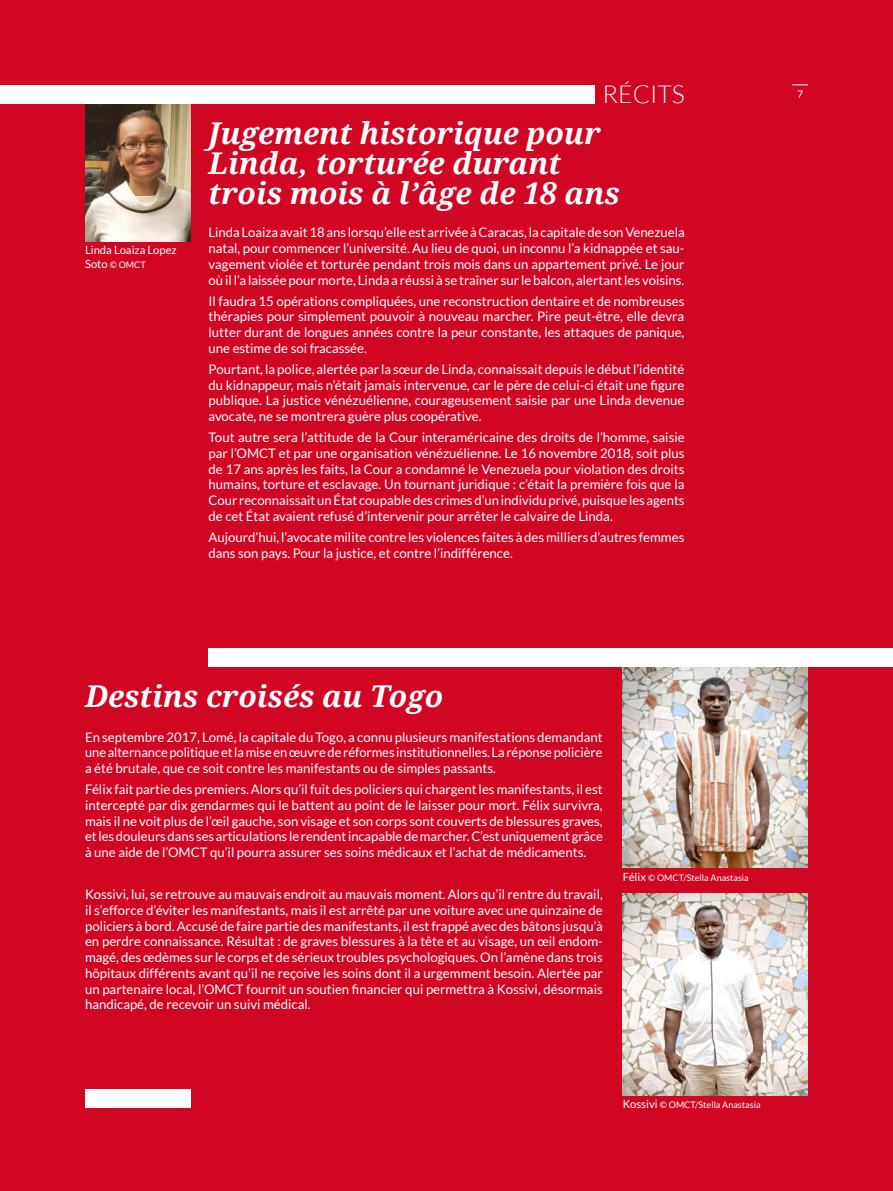
<style>
.page{position:relative;width:893px;height:1191px;background:#d00623}
.page>*{position:absolute;margin:0;border:0;box-sizing:border-box;transform-origin:0 0}
.t1{font:italic 700 30px/30px "Noto Serif";color:#fff}
.t2{font:300 24.75px "Lato";color:#fff}
.t3{font:13.2px/15.8px "Lato";color:#fff;text-align:justify}
.t4{font:11.25px "Lato";color:#fff}
.t5{font:10.5px "Lato";color:#fff}
.t6{font:9px "Lato";color:#fff}
.s1{font-size:11.25px}
</style>
<div class="page">
<div style="left:85px;top:1089px;width:106px;height:18px;background:#fff"></div>
<img style="left:85px;top:103px;width:106px;height:138px">
<img style="left:623px;top:893px;width:185px;height:202px">
<img style="left:623px;top:666px;width:185px;height:202px">
<div style="left:0;top:85px;width:594px;height:18px;background:#fff"></div>
<div style="left:209px;top:648px;width:684px;height:18px;background:#fff"></div>
<svg style="left:792px;top:85px;width:16px;height:1px"></svg>
<p class="t4" style="left:85px;top:244px;width:93px">Linda Loaiza Lopez</p>
<p class="t6" style="left:85px;top:260px;width:62px"><span class="s1">Soto</span> © OMCT</p>
<h2 class="t2" style="left:602px;top:81px;width:84px">RÉCITS</h2>
<h1 class="t1" style="left:209px;top:117px;width:413px">Jugement historique pour<br>Linda, torturée durant trois mois à l’âge de 18 ans</h1>
<p class="t3" style="left:209px;top:225px;width:478px">Linda Loaiza avait 18 ans lorsqu’elle est arrivée à Caracas, la capitale de son Venezuela natal, pour commencer l’université. Au lieu de quoi, un inconnu l’a kidnappée et sau&shy;vagement violée et torturée pendant trois mois dans un appartement privé. Le jour où il l’a laissée pour morte, Linda a réussi à se traîner sur le balcon, alertant les voisins.</p>
<p class="t3" style="left:209px;top:293px;width:477px">Il faudra 15 opérations compliquées, une reconstruction dentaire et de nombreuses thérapies pour simplement pouvoir à nouveau marcher. Pire peut-être, elle devra lutter durant de longues années contre la peur constante, les attaques de panique, une estime de soi fracassée.</p>
<p class="t3" style="left:209px;top:361px;width:477px">Pourtant, la police, alertée par la sœur de Linda, connaissait depuis le début l’identité du kidnappeur, mais n’était jamais intervenue, car le père de celui-ci était une figure publique. La justice vénézuélienne, courageusement saisie par une Linda devenue avocate, ne se montrera guère plus coopérative.</p>
<p class="t3" style="left:209px;top:429px;width:478px">Tout autre sera l’attitude de la Cour interaméricaine des droits de l’homme, saisie par l’OMCT et par une organisation vénézuélienne. Le 16 novembre 2018, soit plus de 17 ans après les faits, la Cour a condamné le Venezuela pour violation des droits humains, torture et esclavage. Un tournant juridique : c’était la première fois que la Cour reconnaissait un État coupable des crimes d’un individu privé, puisque les agents de cet État avaient refusé d’intervenir pour arrêter le calvaire de Linda.</p>
<p class="t3" style="left:209px;top:529px;width:477px">Aujourd’hui, l’avocate milite contre les violences faites à des milliers d’autres femmes dans son pays. Pour la justice, et contre l’indifférence.</p>
<p class="t5" style="left:797px;top:88px;width:8px">7</p>
<h1 class="t1" style="left:85px;top:680px;width:360px">Destins croisés au Togo</h1>
<p class="t3" style="left:85px;top:729px;width:519px">En septembre 2017, Lomé, la capitale du Togo, a connu plusieurs manifestations demandant une alternance politique et la mise en œuvre de réformes institutionnelles. La réponse policière a été brutale, que ce soit contre les manifestants ou de simples passants.</p>
<p class="t3" style="left:85px;top:781px;width:519px">Félix fait partie des premiers. Alors qu’il fuit des policiers qui chargent les manifestants, il est intercepté par dix gendarmes qui le battent au point de le laisser pour mort. Félix survivra, mais il ne voit plus de l’œil gauche, son visage et son corps sont couverts de blessures graves, et les douleurs dans ses articulations le rendent incapable de marcher. C’est uniquement grâce à une aide de l’OMCT qu’il pourra assurer ses soins médicaux et l’achat de médicaments.</p>
<p class="t3" style="left:85px;top:886px;width:519px">Kossivi, lui, se retrouve au mauvais endroit au mauvais moment. Alors qu’il rentre du travail, il s’efforce d’éviter les manifestants, mais il est arrêté par une voiture avec une quinzaine de policiers à bord. Accusé de faire partie des manifestants, il est frappé avec des bâtons jusqu’à en perdre connaissance. Résultat : de graves blessures à la tête et au visage, un œil endom&shy;magé, des œdèmes sur le corps et de sérieux troubles psychologiques. On l’amène dans trois hôpitaux différents avant qu’il ne reçoive les soins dont il a urgemment besoin. Alertée par un partenaire local, l’OMCT fournit un soutien financier qui permettra à Kossivi, désormais handicapé, de recevoir un suivi médical.</p>
<p class="t6" style="left:623px;top:873px;width:128px"><span class="s1">Félix</span> © OMCT/Stella Anastasia</p>
<p class="t6" style="left:623px;top:1100px;width:139px"><span class="s1">Kossivi</span> © OMCT/Stella Anastasia</p>
</div>
